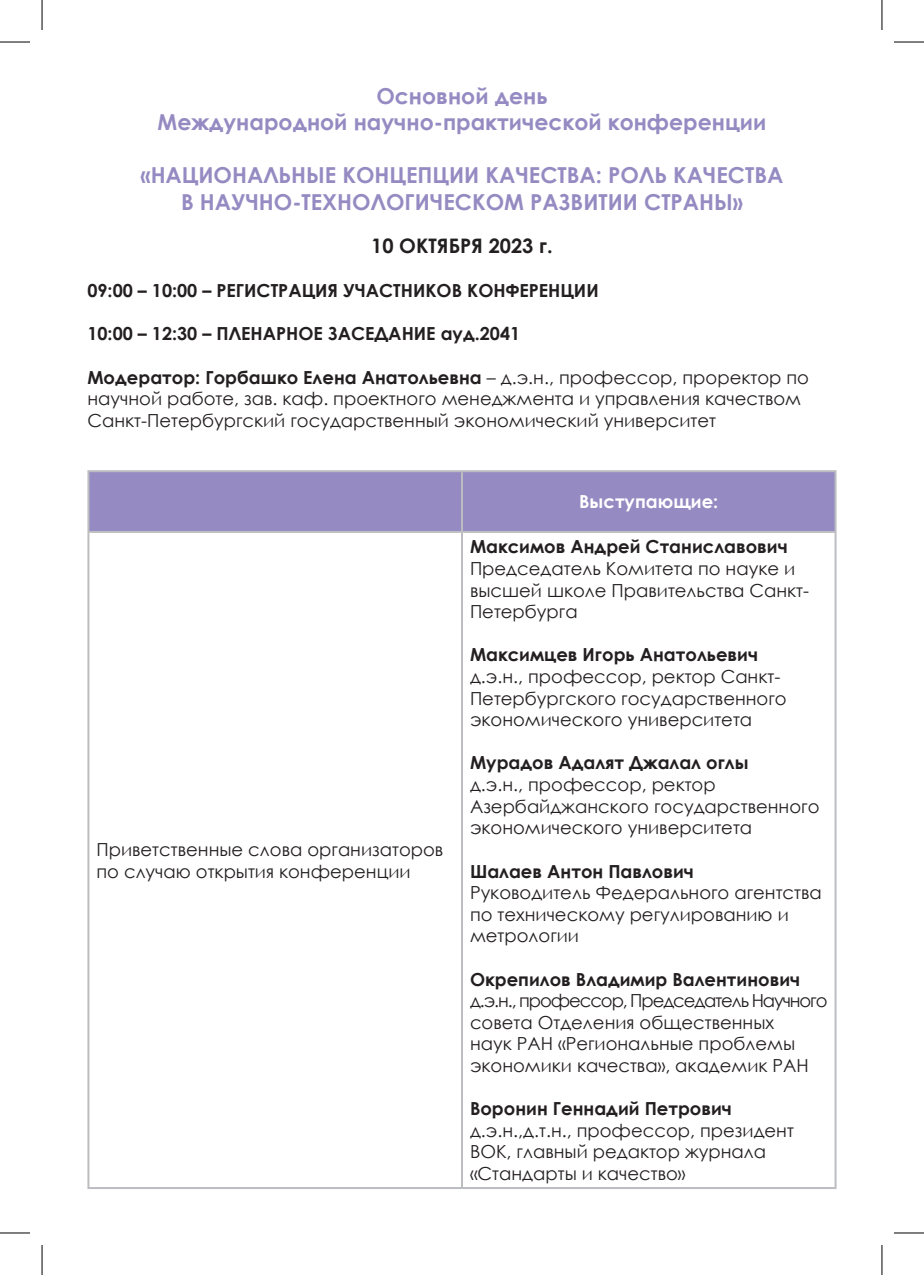
<style>
.page{position:relative;width:924px;height:1275px;background:#fff}
.page>*{position:absolute;margin:0;border:0;box-sizing:border-box;transform-origin:0 0}
.Заголовок{font:700 22px/26.4px "Century Gothic";color:#958bc2;text-align:center}
.Заголовок-2{font:700 20px "Century Gothic";color:#231f20}
._9{font:18px/21.6px "Century Gothic";color:#231f20}
._9-2{font:700 18px "Century Gothic";color:#231f20}
.t1{font:700 18px "Century Gothic";color:#fff}
.s1{font-weight:700}
</style>
<div class="page">
<div style="left:89px;top:472px;width:745px;height:59px;background:#958bc2"></div>
<hr style="left:87px;top:470px;width:375px;height:2px;background:#bcbdc0">
<hr style="left:87px;top:472px;width:2px;height:59px;background:#bcbdc0">
<hr style="left:462px;top:470px;width:374px;height:2px;background:#bcbdc0">
<hr style="left:461px;top:472px;width:2px;height:59px;background:#bcbdc0">
<hr style="left:834px;top:472px;width:2px;height:59px;background:#bcbdc0">
<hr style="left:87px;top:531px;width:375px;height:2px;background:#bcbdc0">
<hr style="left:87px;top:533px;width:2px;height:654px;background:#bcbdc0">
<hr style="left:462px;top:531px;width:374px;height:2px;background:#bcbdc0">
<hr style="left:461px;top:533px;width:2px;height:654px;background:#bcbdc0">
<hr style="left:834px;top:533px;width:2px;height:654px;background:#bcbdc0">
<hr style="left:87px;top:1187px;width:375px;height:2px;background:#bcbdc0">
<hr style="left:462px;top:1187px;width:374px;height:2px;background:#bcbdc0">
<hr style="left:0;top:42px;width:30px;height:1px;background:#000">
<hr style="left:893px;top:42px;width:30px;height:1px;background:#000">
<hr style="left:0;top:1232px;width:30px;height:1px;background:#000">
<hr style="left:893px;top:1232px;width:30px;height:1px;background:#000">
<hr style="left:42px;top:0;width:1px;height:30px;background:#000">
<hr style="left:42px;top:1245px;width:1px;height:30px;background:#000">
<hr style="left:881px;top:0;width:1px;height:30px;background:#000">
<hr style="left:881px;top:1245px;width:1px;height:30px;background:#000">
<p class="Заголовок" style="left:157px;top:82px;width:610px">Основной день<br>Международной научно-практической конференции</p>
<p class="Заголовок" style="left:140px;top:161px;width:644px">«НАЦИОНАЛЬНЫЕ КОНЦЕПЦИИ КАЧЕСТВА: РОЛЬ КАЧЕСТВА</p>
<p class="Заголовок" style="left:181px;top:187px;width:563px">В НАУЧНО-ТЕХНОЛОГИЧЕСКОМ РАЗВИТИИ СТРАНЫ»</p>
<p class="Заголовок-2" style="left:371px;top:230px;width:183px">10 ОКТЯБРЯ 2023 г.</p>
<p class="_9-2" style="left:87px;top:276px;width:512px">09:00 – 10:00 – РЕГИСТРАЦИЯ УЧАСТНИКОВ КОНФЕРЕНЦИИ</p>
<p class="_9-2" style="left:87px;top:320px;width:434px">10:00 – 12:30 – ПЛЕНАРНОЕ ЗАСЕДАНИЕ ауд.2041</p>
<p class="_9" style="left:87px;top:366px;width:722px"><span class="s1">Модератор: Горбашко Елена Анатольевна</span> – д.э.н., профессор, проректор по научной работе, зав. каф. проектного менеджмента и управления качеством<br>Санкт-Петербургский государственный экономический университет</p>
<p class="_9" style="left:96px;top:838px;width:348px">Приветственные слова организаторов по случаю открытия конференции</p>
<p class="t1" style="left:579px;top:488px;width:141px">Выступающие:</p>
<p class="_9" style="left:470px;top:536px;width:340px"><span class="s1">Максимов Андрей Станиславович<br></span>Председатель Комитета по науке и высшей школе Правительства Санкт-<br>Петербурга</p>
<p class="_9-2" style="left:470px;top:641px;width:289px">Максимцев Игорь Анатольевич</p>
<p class="_9" style="left:470px;top:665px;width:318px">д.э.н., профессор, ректор Санкт-<br>Петербургского государственного экономического университета</p>
<p class="_9-2" style="left:470px;top:749px;width:280px">Мурадов Адалят Джалал оглы</p>
<p class="_9" style="left:470px;top:773px;width:351px">д.э.н., профессор, ректор<br>Азербайджанского государственного экономического университета</p>
<p class="_9-2" style="left:470px;top:857px;width:225px">Шалаев Антон Павлович</p>
<p class="_9" style="left:470px;top:881px;width:353px">Руководитель Федерального агентства по техническому регулированию и метрологии</p>
<p class="_9-2" style="left:470px;top:965px;width:331px">Окрепилов Владимир Валентинович</p>
<p class="_9" style="left:470px;top:989px;width:359px">д.э.н., профессор, Председатель Научного совета Отделения общественных<br>наук РАН «Региональные проблемы экономики качества», академик РАН</p>
<p class="_9" style="left:470px;top:1097px;width:325px"><span class="s1">Воронин Геннадий Петрович </span>д.э.н.,д.т.н., профессор, президент<br>ВОК, главный редактор журнала «Стандарты и качество»</p>
</div>
